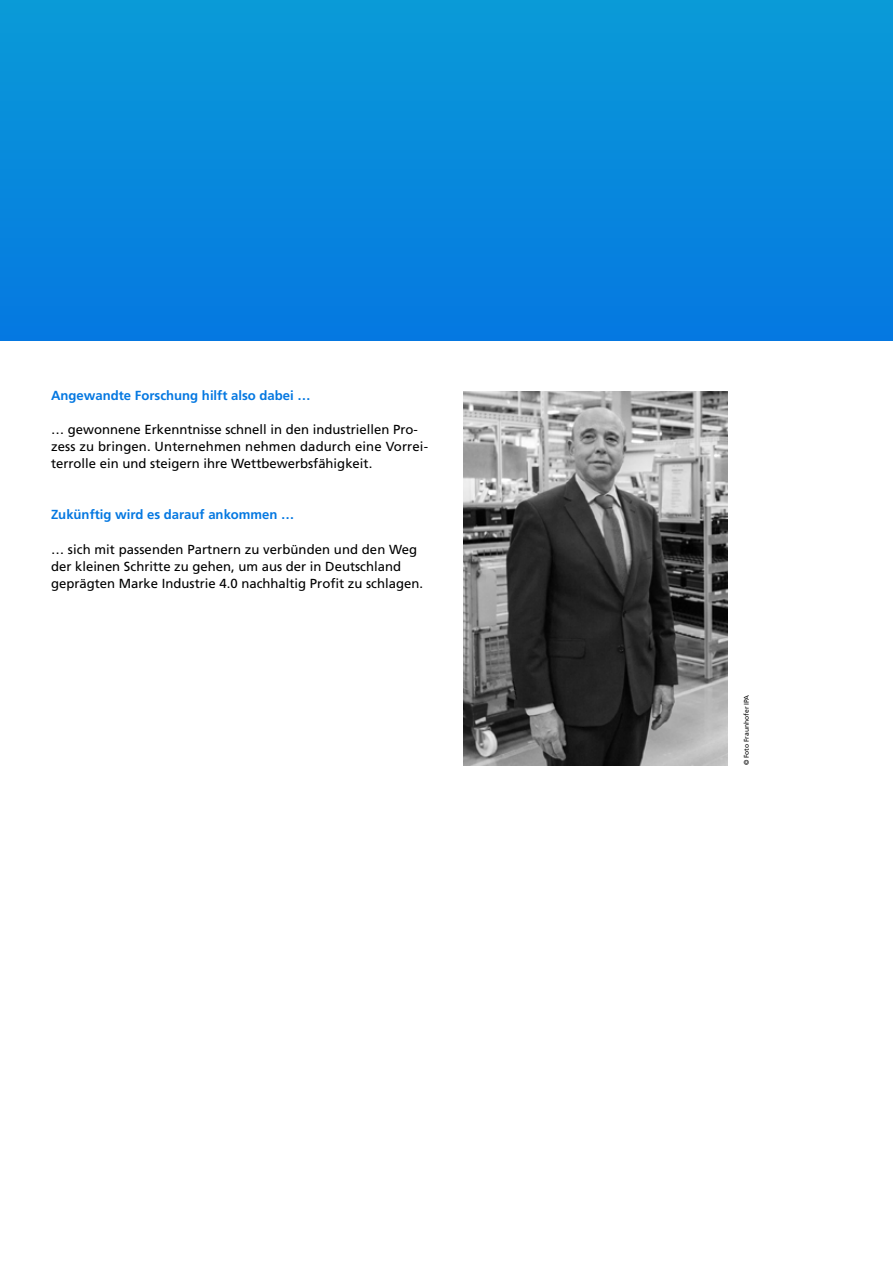
<style>
.page{position:relative;width:893px;height:1263px;background:#fff}
.page>*{position:absolute;margin:0;border:0;box-sizing:border-box;transform-origin:0 0}
.t1{font:13.2px/17px "Frutiger";color:#000}
.t2{font:700 13.2px "Frutiger";color:#0578e1}
.t3{font:6.75px "Frutiger";color:#000}
</style>
<div class="page">
<div style="left:0;top:0;width:893px;height:340px;background:linear-gradient(to bottom,#0a9bd7,#0578e1)"></div>
<img style="left:463px;top:391px;width:264px;height:374px">
<p class="t2" style="left:51px;top:388px;width:261px">Angewandte Forschung hilft also dabei …</p>
<p class="t1" style="left:51px;top:421px;width:379px">… gewonnene Erkenntnisse schnell in den industriellen Pro&shy;zess zu bringen. Unternehmen nehmen dadurch eine Vorrei&shy;terrolle ein und steigern ihre Wettbewerbsfähigkeit.</p>
<p class="t2" style="left:51px;top:507px;width:245px">Zukünftig wird es darauf ankommen …</p>
<p class="t1" style="left:51px;top:540px;width:373px">… sich mit passenden Partnern zu verbünden und den Weg der kleinen Schritte zu gehen, um aus der in Deutschland geprägten Marke Industrie 4.0 nachhaltig Profit zu schlagen.</p>
<p class="t3" style="left:742px;top:765px;width:72px;rotate:-90deg">© Foto Fraunhofer IPA</p>
</div>
